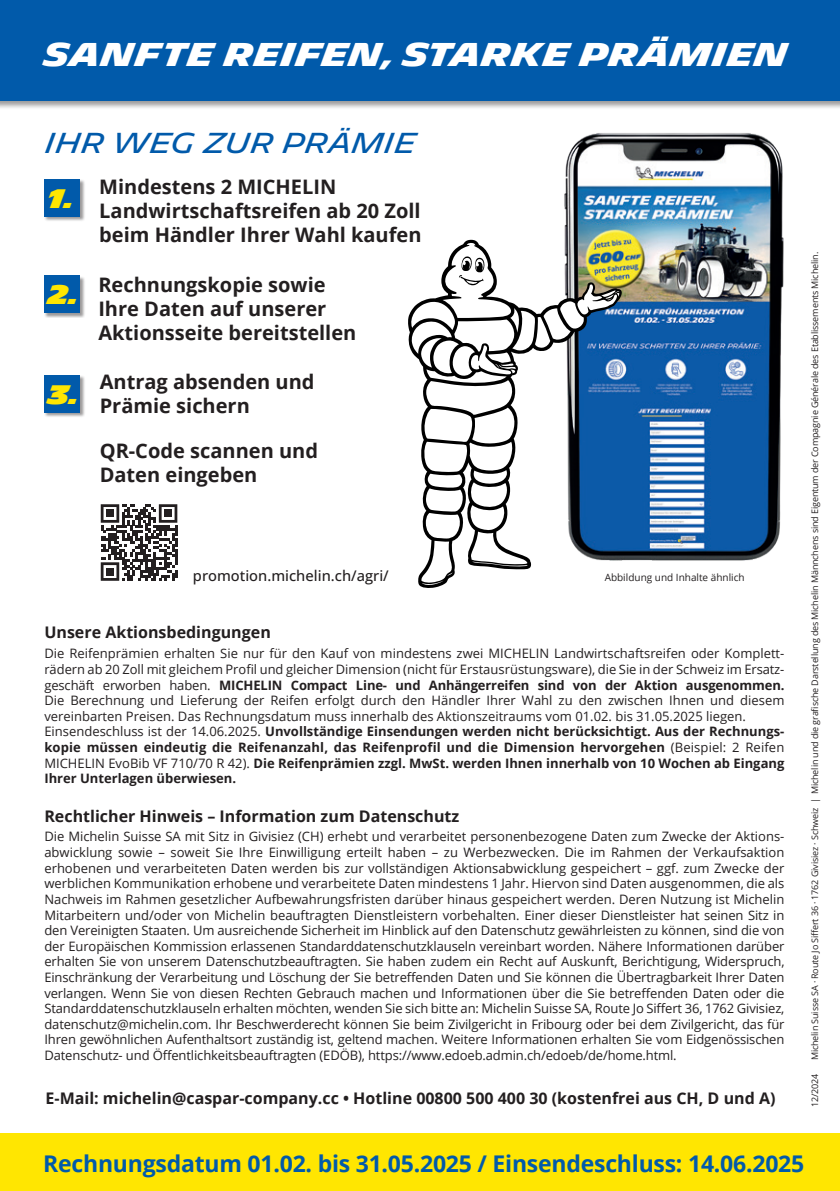
<style>
.page{position:relative;width:840px;height:1191px;background:#fff}
.page>*{position:absolute;margin:0;border:0;box-sizing:border-box;transform-origin:0 0}
.t1{font:700 32px "Michelin";letter-spacing:.01em;color:#fff}
.t2{font:28px "Michelin";color:#015aaa}
.t3{font:900 26px "Michelin";color:#ffe601}
.t4{font:700 23px "Open Sans";letter-spacing:-.01em;color:#015aaa}
.t5{font:700 20px/24px "Open Sans";color:#231f20}
.t6{font:700 16px "Open Sans";color:#231f20}
.t7{font:500 14.6px "Open Sans";color:#231f20}
.t8{font:13px/15.6px "Open Sans";color:#231f20}
.t9{font:10px "Open Sans";color:#231f20}
.t10{font:9px "Open Sans";letter-spacing:-.015em;color:#231f20}
.s1{font-weight:700}
</style>
<div class="page">
<img style="left:564px;top:133px;width:220px;height:428px">
<div style="left:0;top:0;width:839px;height:110px;background:#231f20;opacity:.45"></div>
<div style="left:0;top:0;width:839px;height:100px;background:#015aaa"></div>
<div style="left:0;top:1133px;width:839px;height:58px;background:#ffe601"></div>
<div style="left:44px;top:179px;width:41px;height:42px;background:#231f20;opacity:.45"></div>
<div style="left:44px;top:179px;width:36px;height:37px;background:#015aaa"></div>
<div style="left:44px;top:276px;width:41px;height:42px;background:#231f20;opacity:.45"></div>
<div style="left:44px;top:276px;width:36px;height:37px;background:#015aaa"></div>
<div style="left:44px;top:375px;width:41px;height:42px;background:#231f20;opacity:.45"></div>
<div style="left:44px;top:375px;width:36px;height:37px;background:#015aaa"></div>
<svg style="left:101px;top:504px;width:76px;height:77px"></svg>
<div style="left:106px;top:509px;width:8px;height:8px;background:#231f20"></div>
<div style="left:164px;top:509px;width:8px;height:8px;background:#231f20"></div>
<div style="left:106px;top:567px;width:8px;height:8px;background:#231f20"></div>
<svg style="left:408px;top:240px;width:213px;height:348px"></svg>
<svg style="left:410px;top:242px;width:209px;height:343px"></svg>
<h1 class="t1" style="left:44px;top:35px;width:745px">SANFTE REIFEN, STARKE PRÄMIEN</h1>
<h2 class="t2" style="left:46px;top:127px;width:372px">IHR WEG ZUR PRÄMIE</h2>
<h3 class="t3" style="left:48px;top:183px;width:28px">1.</h3>
<h3 class="t3" style="left:48px;top:280px;width:32px">2.</h3>
<h3 class="t3" style="left:48px;top:379px;width:33px">3.</h3>
<h3 class="t5" style="left:99px;top:174px;width:323px">Mindestens 2 MICHELIN<br>Landwirtschaftsreifen ab 20 Zoll beim Händler Ihrer Wahl kaufen</h3>
<h3 class="t5" style="left:98px;top:272px;width:259px">Rechnungskopie sowie<br>Ihre Daten auf unserer<br>Aktionsseite bereitstellen</h3>
<h3 class="t5" style="left:100px;top:370px;width:216px">Antrag absenden und<br>Prämie sichern</h3>
<h3 class="t5" style="left:100px;top:438px;width:220px">QR-Code scannen und<br>Daten eingeben</h3>
<p class="t7" style="left:193px;top:565px;width:197px">promotion.michelin.ch/agri/</p>
<p class="t9" style="left:604px;top:570px;width:141px">Abbildung und Inhalte ähnlich</p>
<p class="t6" style="left:44px;top:621px;width:228px">Unsere Aktionsbedingungen</p>
<p class="t8" style="left:44px;top:645px;width:741px">Die Reifenprämien erhalten Sie nur für den Kauf von mindestens zwei MICHELIN Landwirtschaftsreifen oder Komplett&shy;rädern ab 20 Zoll mit gleichem Profil und gleicher Dimension (nicht für Erstausrüstungsware), die Sie in der Schweiz im Ersatz-- geschäft erworben haben. <span class="s1">MICHELIN Compact Line- und Anhängerreifen sind von der Aktion ausgenommen.<br></span>Die Berechnung und Lieferung der Reifen erfolgt durch den Händler Ihrer Wahl zu den zwischen Ihnen und diesem vereinbarten Preisen. Das Rechnungsdatum muss innerhalb des Aktionszeitraums vom 01.02. bis 31.05.2025 liegen.<br>Einsendeschluss ist der 14.06.2025. <span class="s1">Unvollständige Einsendungen werden nicht berücksichtigt. Aus der Rechnungs&shy;kopie müssen eindeutig die Reifenanzahl, das Reifenprofil und die Dimension hervorgehen</span> (Beispiel: 2 Reifen MICHELIN EvoBib VF 710/70 R 42). <span class="s1">Die Reifenprämien zzgl. MwSt. werden Ihnen innerhalb von 10 Wochen ab Eingang Ihrer Unterlagen überwiesen.</span></p>
<p class="t6" style="left:44px;top:804px;width:416px">Rechtlicher Hinweis – Information zum Datenschutz</p>
<p class="t8" style="left:44px;top:828px;width:741px;text-align:justify">Die Michelin Suisse SA mit Sitz in Givisiez (CH) erhebt und verarbeitet personenbezogene Daten zum Zwecke der Aktions&shy;abwicklung sowie – soweit Sie Ihre Einwilligung erteilt haben – zu Werbezwecken. Die im Rahmen der Verkaufsaktion erhobenen und verarbeiteten Daten werden bis zur vollständigen Aktionsabwicklung gespeichert – ggf. zum Zwecke der werblichen Kommunikation erhobene und verarbeitete Daten mindestens 1 Jahr. Hiervon sind Daten ausgenommen, die als Nachweis im Rahmen gesetzlicher Aufbewahrungsfristen darüber hinaus gespeichert werden. Deren Nutzung ist Michelin Mitarbeitern und/oder von Michelin beauftragten Dienstleistern vorbehalten. Einer dieser Dienstleister hat seinen Sitz in den Vereinigten Staaten. Um ausreichende Sicherheit im Hinblick auf den Datenschutz gewährleisten zu können, sind die von der Europäischen Kommission erlassenen Standarddatenschutzklauseln vereinbart worden. Nähere Informationen darüber erhalten Sie von unserem Datenschutzbeauftragten. Sie haben zudem ein Recht auf Auskunft, Berichtigung, Widerspruch, Einschränkung der Verarbeitung und Löschung der Sie betreffenden Daten und Sie können die Übertragbarkeit Ihrer Daten verlangen. Wenn Sie von diesen Rechten Gebrauch machen und Informationen über die Sie betreffenden Daten oder die Standarddatenschutzklauseln erhalten möchten, wenden Sie sich bitte an: Michelin Suisse SA, Route Jo Siffert 36, 1762 Givisiez, datenschutz@michelin.com. Ihr Beschwerderecht können Sie beim Zivilgericht in Fribourg oder bei dem Zivilgericht, das für Ihren gewöhnlichen Aufenthaltsort zuständig ist, geltend machen. Weitere Informationen erhalten Sie vom Eidgenössischen Datenschutz- und Öffentlichkeitsbeauftragten (EDÖB), https://www.edoeb.admin.ch/edoeb/de/home.html.</p>
<p class="t6" style="left:45px;top:1087px;width:731px">E-Mail: michelin@caspar-company.cc • Hotline 00800 500 400 30 (kostenfrei aus CH, D und A)</p>
<p class="t10" style="left:808px;top:1060px;width:809px;rotate:-90deg">Michelin Suisse SA · Route Jo Siffert 36 · 1762 Givisiez · Schweiz | Michelin und die grafische Darstellung des Michelin Männchens sind Eigentum der Compagnie Générale des Etablissements Michelin.</p>
<p class="t10" style="left:808px;top:1106px;width:35px;rotate:-90deg">12/2024</p>
<h3 class="t4" style="left:43px;top:1147px;width:762px">Rechnungsdatum 01.02. bis 31.05.2025 / Einsendeschluss: 14.06.2025</h3>
</div>
